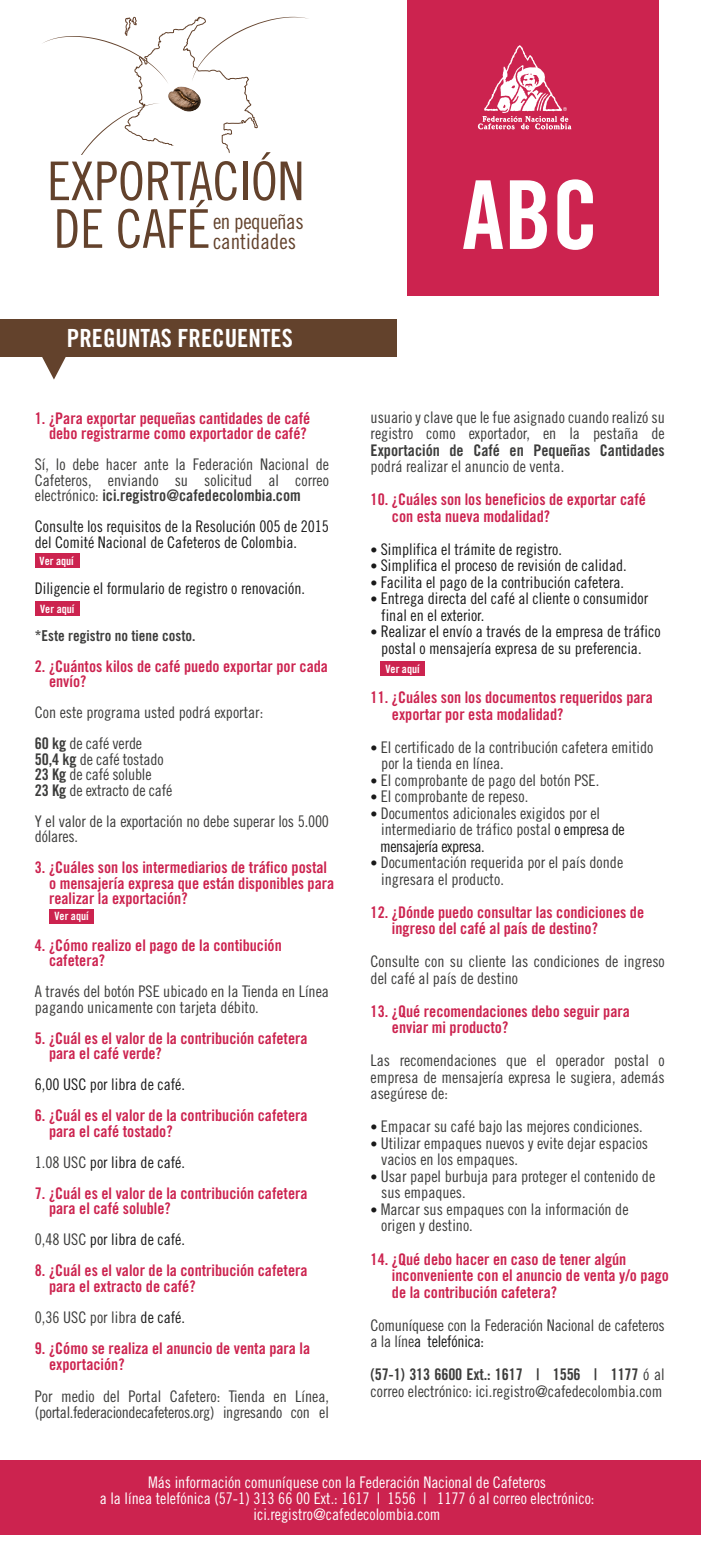
<style>
.page{position:relative;width:701px;height:1561px;background:#fff}
.page>*{position:absolute;margin:0;border:0;box-sizing:border-box;transform-origin:0 0}
.t1{font:95px "Trade Gothic Bold Cond Twenty";color:#fff}
.t2{font:53.4px "Trade Gothic Cond Eighteen";color:#63422c}
.t3{font:25px "Trade Gothic Bold Cond Twenty";color:#fff}
.t4{font:21.4px/20.1px "Trade Gothic Cond Eighteen";color:#63422c}
.t5{font:16px/16.5px "Trade Gothic Cond Eighteen";color:#3c3c3b}
.t6{font:16px/15.5px "Trade Gothic Bold Cond Twenty";color:#cc234f}
.t7{font:16px/16.5px "Trade Gothic Cond Eighteen";color:#1a1a1a}
.t8{font:16px/16px "Trade Gothic Cond Eighteen";color:#fff;text-align:center}
.t9{font:16px "Trade Gothic Bold Cond Twenty";color:#3c3c3b}
.t10{font:16px/16px "Trade Gothic Cond Eighteen";letter-spacing:-.02em;color:#3c3c3b}
.t11{font:16px/15.5px "Trade Gothic Bold Cond Twenty";color:#cc224f}
.t12{font:15px "Trade Gothic Bold Cond Twenty";color:#3c3c3b}
.t13{font:11.4px "Trade Gothic Bold Cond Twenty";color:#fff}
.s1{font-family:"Trade Gothic Cond Eighteen"}
.s2{font-family:"Trade Gothic Bold Cond Twenty"}
.s3{color:#3c3c3b}
.s4{color:#1a1a1a}
.s5{font-size:14px}
.s6{font-size:14px;color:#1a1a1a}
</style>
<div class="page">
<div style="left:407px;top:0;width:252px;height:295px;background:#cc234f"></div>
<svg style="left:478px;top:45px;width:93px;height:84px"></svg>
<svg style="left:43px;top:17px;width:265px;height:138px"></svg>
<div style="left:105px;top:144px;width:171px;height:171px;background:#fff;border-radius:50%"></div>
<div style="left:0;top:1460px;width:701px;height:74px;background:#cc234f"></div>
<div style="left:35px;top:553px;width:44px;height:14px;background:#cc234f"></div>
<div style="left:50px;top:909px;width:44px;height:14px;background:#cc234f"></div>
<div style="left:381px;top:661px;width:44px;height:14px;background:#cc234f"></div>
<div style="left:36px;top:601px;width:44px;height:15px;background:#cc234f"></div>
<div style="left:0;top:319px;width:396px;height:37px;background:#63422c"></div>
<svg style="left:41px;top:356px;width:26px;height:23px"></svg>
<h2 class="t2" style="left:47px;top:149px;width:259px">EXPORTACIÓN</h2>
<h2 class="t2" style="left:54px;top:197px;width:158px">DE CAFÉ</h2>
<h3 class="t4" style="left:213px;top:211px;width:92px">en pequeñas cantidades</h3>
<h3 class="t3" style="left:67px;top:323px;width:227px">PREGUNTAS FRECUENTES</h3>
<p class="t6" style="left:35px;top:410px;width:277px;text-align:right">1. ¿Para exportar pequeñas cantidades de café debo registrarme como exportador de café?</p>
<p class="t5" style="left:35px;top:456px;width:296px;line-height:15.5px">Sí, lo debe hacer ante la Federación Nacional de<br>Cafeteros, enviando su solicitud al correo</p>
<p class="t9" style="left:35px;top:486px;width:268px"><span class="s1">electrónico:</span> ici.registro@cafedecolombia.com</p>
<p class="t7" style="left:35px;top:518px;width:296px;line-height:15.5px">Consulte los requisitos de la Resolución 005 de 2015 del Comité Nacional de Cafeteros de Colombia.</p>
<p class="t7" style="left:35px;top:580px;width:272px">Diligencie el formulario de registro o renovación.</p>
<p class="t12" style="left:35px;top:626px;width:162px">*Este registro no tiene costo.</p>
<p class="t6" style="left:49px;top:658px;width:280px;text-indent:-14px">2. ¿Cuántos kilos de café puedo exportar por cada envío?</p>
<p class="t5" style="left:35px;top:697px;width:230px;line-height:31px">Con este programa usted podrá exportar:<br><span class="s2">60 kg</span> de café verde</p>
<p class="t5" style="left:35px;top:751px;width:139px;line-height:15.5px"><span class="s2">50,4 kg</span> de café tostado<br><span class="s2">23 Kg</span> de café soluble<br><span class="s2">23 Kg</span> de extracto de café</p>
<p class="t5" style="left:35px;top:813px;width:296px;line-height:15.5px">Y el valor de la exportación no debe superar los 5.000 dólares.</p>
<p class="t6" style="left:49px;top:859px;width:287px;text-indent:-14px">3. ¿Cuáles son los intermediarios de tráfico postal o mensajería expresa que están disponibles para realizar la exportación?</p>
<p class="t11" style="left:49px;top:937px;width:234px;text-indent:-14px">4. ¿Cómo realizo el pago de la contibución cafetera?</p>
<p class="t5" style="left:35px;top:983px;width:296px;line-height:15.5px">A través del botón PSE ubicado en la Tienda en Línea pagando unicamente con tarjeta débito.</p>
<p class="t6" style="left:49px;top:1030px;width:260px;text-indent:-14px">5. ¿Cuál es el valor de la contribución cafetera para el café verde?</p>
<p class="t7" style="left:35px;top:1076px;width:152px">6,00 USC por libra de café.</p>
<p class="t6" style="left:49px;top:1107px;width:260px;text-indent:-14px">6. ¿Cuál es el valor de la contribución cafetera para el café tostado?</p>
<p class="t7" style="left:35px;top:1153px;width:152px"><span class="s3">1.08 USC</span> por libra de café.</p>
<p class="t6" style="left:49px;top:1185px;width:260px;text-indent:-14px">7. ¿Cuál es el valor de la contribución cafetera para el café soluble?</p>
<p class="t7" style="left:35px;top:1231px;width:152px"><span class="s3">0,48 USC</span> por libra de café.</p>
<p class="t6" style="left:49px;top:1262px;width:260px;text-indent:-14px">8. ¿Cuál es el valor de la contribución cafetera para el extracto de café?</p>
<p class="t5" style="left:35px;top:1308px;width:152px">0,36 USC por libra <span class="s4">de café.</span></p>
<p class="t6" style="left:49px;top:1340px;width:263px;text-indent:-14px">9. ¿Cómo se realiza el anuncio de venta para la exportación?</p>
<p class="t10" style="left:35px;top:1387px;width:296px">Por medio del Portal Cafetero: Tienda en Línea, (portal.federaciondecafeteros.org) ingresando con el</p>
<p class="t13" style="left:40px;top:553px;width:36px">Ver aquí</p>
<p class="t13" style="left:40px;top:602px;width:36px">Ver aquí</p>
<p class="t13" style="left:55px;top:909px;width:36px">Ver aquí</p>
<h1 class="t1" style="left:462px;top:157px;width:139px">ABC</h1>
<p class="t5" style="left:371px;top:408px;width:296px">usuario y clave que le fue asignado cuando realizó su registro como exportador, en la pestaña de</p>
<p class="t9" style="left:371px;top:440px;width:296px">Exportación de Café en Pequeñas Cantidades</p>
<p class="t5" style="left:371px;top:458px;width:195px">podrá realizar el anuncio de venta.</p>
<p class="t6" style="left:392px;top:491px;width:256px;line-height:16.5px;text-indent:-21px">10. ¿Cuáles son los beneficios de exportar café con esta nueva modalidad?</p>
<p class="t7" style="left:371px;top:540px;width:193px"><span class="s5">•</span> Simplifica el trámite de registro.</p>
<p class="t7" style="left:371px;top:557px;width:258px"><span class="s5">•</span> Simplifica el proceso de revisión de calidad.</p>
<p class="t7" style="left:371px;top:573px;width:255px"><span class="s5">•</span> Facilita el pago de la contribución cafetera.</p>
<p class="t7" style="left:381px;top:590px;width:268px;text-indent:-11px"><span class="s5">•</span> Entrega directa del café al cliente o consumidor final en el exterior.</p>
<p class="t7" style="left:371px;top:623px;width:292px;text-align:center"><span class="s5">•</span> Realizar el envío a través de la empresa de tráfico postal o mensajería expresa de su preferencia.</p>
<p class="t6" style="left:392px;top:689px;width:263px;line-height:16.5px;text-indent:-21px">11. ¿Cuáles son los documentos requeridos para exportar por esta modalidad?</p>
<p class="t5" style="left:381px;top:738px;width:274px;text-indent:-11px"><span class="s6">•</span> El certificado de la contribución cafetera emitido por la tienda en línea.</p>
<p class="t5" style="left:371px;top:771px;width:230px"><span class="s6">•</span> El comprobante de pago del botón PSE.</p>
<p class="t5" style="left:371px;top:788px;width:159px"><span class="s6">•</span> El comprobante de repeso.</p>
<p class="t5" style="left:380px;top:804px;width:246px;text-indent:-9px"><span class="s6">•</span> Documentos adicionales exigidos por el intermediario de tráfico postal <span class="s4">o empresa de mensajería expresa.</span></p>
<p class="t5" style="left:381px;top:854px;width:244px;text-indent:-11px"><span class="s6">•</span> Documentación requerida por el país donde ingresara el producto.</p>
<p class="t6" style="left:392px;top:903px;width:254px;line-height:16.5px;text-indent:-21px">12. ¿Dónde puedo consultar las condiciones de ingreso del café al país de destino?</p>
<p class="t5" style="left:371px;top:953px;width:296px">Consulte con su cliente las condiciones de ingreso del café al país de destino</p>
<p class="t6" style="left:392px;top:1002px;width:240px;line-height:16.5px;text-indent:-21px">13. ¿Qué recomendaciones debo seguir para enviar mi producto?</p>
<p class="t5" style="left:371px;top:1052px;width:296px;text-align:justify">Las recomendaciones que el operador postal o empresa de mensajería expresa le sugiera, además asegúrese de:</p>
<p class="t5" style="left:371px;top:1118px;width:274px"><span class="s6">•</span> Empacar su café bajo las mejores condiciones.</p>
<p class="t5" style="left:381px;top:1134px;width:268px;text-indent:-11px"><span class="s6">•</span> Utilizar empaques nuevos y evite dejar espacios vacios en los empaques.</p>
<p class="t5" style="left:381px;top:1167px;width:276px;text-indent:-11px"><span class="s6">•</span> Usar papel burbuja para proteger el contenido de sus empaques.</p>
<p class="t5" style="left:381px;top:1200px;width:249px;text-indent:-11px"><span class="s6">•</span> Marcar sus empaques con la información de origen y destino.</p>
<p class="t6" style="left:392px;top:1250px;width:279px;line-height:16.5px;text-indent:-21px">14. ¿Qué debo hacer en caso de tener algún inconveniente con el anuncio de venta y/o pago de la contribución cafetera?</p>
<p class="t5" style="left:371px;top:1316px;width:296px">Comuníquese con la Federación Nacional de cafeteros a la líne<span class="s4">a telefónica:</span></p>
<p class="t9" style="left:371px;top:1364px;width:296px">(57-1) 313 6600 Ext.: 1617 | 1556 | 1177 <span class="s1">ó al</span></p>
<p class="t5" style="left:371px;top:1382px;width:293px">correo electrónico: ici.registro@cafedecolombia.com</p>
<p class="t13" style="left:386px;top:661px;width:36px">Ver aquí</p>
<p class="t8" style="left:100px;top:1473px;width:496px">Más información comuníquese con la Federación Nacional de Cafeteros<br>a la línea telefónica (57-1) 313 66 00 Ext.: 1617 | 1556 | 1177 ó al correo electrónico: ici.registro@cafedecolombia.com</p>
</div>
